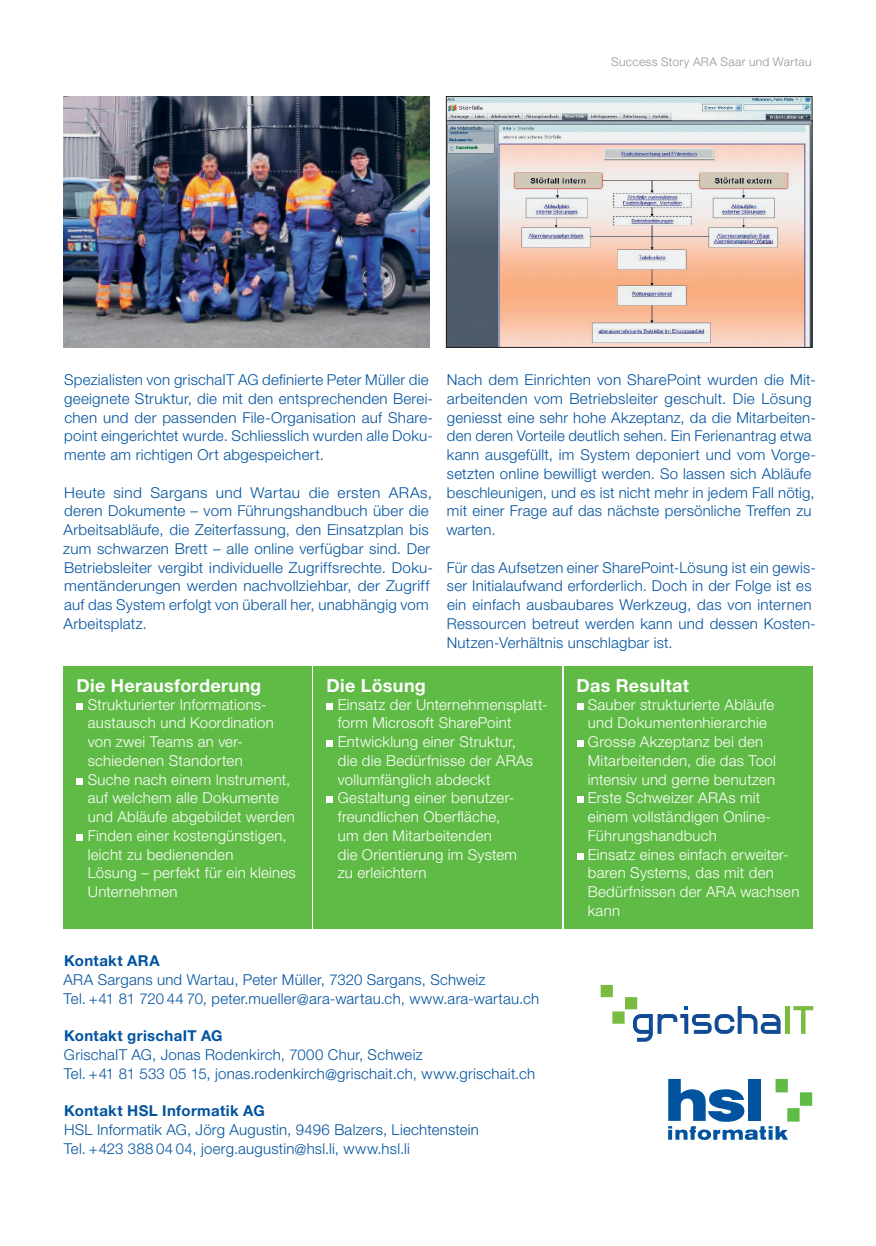
<style>
.page{position:relative;width:876px;height:1246px;background:#fff}
.page>*{position:absolute;margin:0;border:0;box-sizing:border-box;transform-origin:0 0}
.t1{font:700 18px "Helvetica Neue LT Std";letter-spacing:.015em;color:#fff}
.t2{font:300 15px/18.8px "Helvetica Neue LT Std";letter-spacing:.015em;color:#0153a0}
.t3{font:300 15px/18.8px "Helvetica Neue LT Std";letter-spacing:.015em;color:#fff}
.t4{font:700 15px "Helvetica Neue LT Std";letter-spacing:.025em;color:#0153a0}
.t5{font:300 12px "Helvetica Neue LT Std";letter-spacing:.025em;color:#939598}
</style>
<div class="page">
<div style="left:64px;top:666px;width:248px;height:263px;background:#60bb46"></div>
<svg style="left:77px;top:703px;width:6px;height:6px"></svg>
<svg style="left:77px;top:778px;width:6px;height:6px"></svg>
<div style="left:77px;top:834px;width:6px;height:7px;background:#fff"></div>
<div style="left:314px;top:666px;width:248px;height:263px;background:#60bb46"></div>
<svg style="left:327px;top:703px;width:6px;height:6px"></svg>
<div style="left:327px;top:740px;width:6px;height:7px;background:#fff"></div>
<div style="left:327px;top:796px;width:6px;height:7px;background:#fff"></div>
<div style="left:564px;top:666px;width:248px;height:263px;background:#60bb46"></div>
<svg style="left:577px;top:703px;width:6px;height:6px"></svg>
<div style="left:577px;top:740px;width:6px;height:7px;background:#fff"></div>
<div style="left:577px;top:796px;width:6px;height:7px;background:#fff"></div>
<svg style="left:577px;top:853px;width:6px;height:6px"></svg>
<img style="left:448px;top:98px;width:362px;height:248px">
<div style="left:446px;top:96px;width:366px;height:252px;border:1px solid #231f20"></div>
<img style="left:64px;top:97px;width:365px;height:251px">
<svg style="left:793px;top:1006px;width:20px;height:28px"></svg>
<div style="left:785px;top:1006px;width:5px;height:28px;background:#7cbb41"></div>
<div style="left:612px;top:1011px;width:13px;height:13px;background:#7cbb41"></div>
<div style="left:625px;top:997px;width:12px;height:12px;background:#7cbb41"></div>
<div style="left:601px;top:985px;width:12px;height:12px;background:#7cbb41"></div>
<svg style="left:633px;top:1006px;width:147px;height:36px"></svg>
<svg style="left:668px;top:1079px;width:120px;height:61px"></svg>
<div style="left:787px;top:1108px;width:12px;height:13px;background:#60bb46"></div>
<div style="left:800px;top:1092px;width:12px;height:14px;background:#60bb46"></div>
<div style="left:775px;top:1079px;width:13px;height:13px;background:#60bb46"></div>
<p class="t5" style="left:611px;top:55px;width:202px">Success Story ARA Saar und Wartau</p>
<p class="t2" style="left:64px;top:370px;width:371px">Spezialisten von grischaIT AG definierte Peter Müller die geeignete Struktur, die mit den entsprechenden Berei&shy;chen und der passenden File-Organisation auf Share&shy;point eingerichtet wurde. Schliesslich wurden alle Doku&shy;mente am richtigen Ort abgespeichert.</p>
<p class="t2" style="left:63px;top:483px;width:371px">Heute sind Sargans und Wartau die ersten ARAs, deren Dokumente – vom Führungshandbuch über die Arbeitsabläufe, die Zeiterfassung, den Einsatzplan bis zum schwarzen Brett – alle online verfügbar sind. Der Betriebsleiter vergibt individuelle Zugriffsrechte. Doku&shy;mentänderungen werden nachvollziehbar, der Zugriff auf das System erfolgt von überall her, unabhängig vom Arbeitsplatz.</p>
<p class="t2" style="left:446px;top:370px;width:371px">Nach dem Einrichten von SharePoint wurden die Mit&shy;arbeitenden vom Betriebsleiter geschult. Die Lösung geniesst eine sehr hohe Akzeptanz, da die Mitarbeiten&shy;den deren Vorteile deutlich sehen. Ein Ferienantrag etwa kann ausgefüllt, im System deponiert und vom Vorge&shy;setzten online bewilligt werden. So lassen sich Abläufe beschleunigen, und es ist nicht mehr in jedem Fall nötig, mit einer Frage auf das nächste persönliche Treffen zu warten.</p>
<p class="t2" style="left:447px;top:558px;width:371px">Für das Aufsetzen einer SharePoint-Lösung ist ein gewis&shy;ser Initialaufwand erforderlich. Doch in der Folge ist es ein einfach ausbaubares Werkzeug, das von internen Ressourcen betreut werden kann und dessen Kosten-Nutzen-Verhältnis unschlagbar ist.</p>
<p class="t1" style="left:77px;top:674px;width:186px">Die Herausforderung</p>
<p class="t3" style="left:88px;top:694px;width:210px">Strukturierter Informations&shy;austausch und Koordination von zwei Teams an ver&shy;schiedenen Standorten<br>Suche nach einem Instrument, auf welchem alle Dokumente und Abläufe abgebildet werden<br>Finden einer kostengünstigen, leicht zu bedienenden<br>Lösung – perfekt für ein kleines<br>Unternehmen</p>
<p class="t1" style="left:327px;top:674px;width:101px">Die Lösung</p>
<p class="t3" style="left:338px;top:694px;width:211px">Einsatz der Unternehmensplatt&shy;form Microsoft SharePoint<br>Entwicklung einer Struktur,<br>die die Bedürfnisse der ARAs vollumfänglich abdeckt<br>Gestaltung einer benutzer&shy;freundlichen Oberfläche,<br>um den Mitarbeitenden<br>die Orientierung im System<br>zu erleichtern</p>
<p class="t4" style="left:64px;top:952px;width:97px">Kontakt ARA</p>
<p class="t2" style="left:64px;top:970px;width:477px">ARA Sargans und Wartau, Peter Müller, 7320 Sargans, Schweiz<br>Tel. +41 81 720 44 70, peter.mueller@ara-wartau.ch, www.ara-wartau.ch</p>
<p class="t4" style="left:64px;top:1027px;width:160px">Kontakt grischaIT AG</p>
<p class="t2" style="left:64px;top:1045px;width:473px">GrischaIT AG, Jonas Rodenkirch, 7000 Chur, Schweiz<br>Tel. +41 81 533 05 15, jonas.rodenkirch@grischait.ch, www.grischait.ch</p>
<p class="t4" style="left:64px;top:1102px;width:202px">Kontakt HSL Informatik AG</p>
<p class="t2" style="left:64px;top:1120px;width:417px">HSL Informatik AG, Jörg Augustin, 9496 Balzers, Liechtenstein<br>Tel. +423 388 04 04, joerg.augustin@hsl.li, www.hsl.li</p>
<p class="t1" style="left:577px;top:674px;width:114px">Das Resultat</p>
<p class="t3" style="left:588px;top:694px;width:213px">Sauber strukturierte Abläufe und Dokumentenhierarchie<br>Grosse Akzeptanz bei den<br>Mitarbeitenden, die das Tool intensiv und gerne benutzen<br>Erste Schweizer ARAs mit einem vollständigen Online-<br>Führungshandbuch<br>Einsatz eines einfach erweiter&shy;baren Systems, das mit den<br>Bedürfnissen der ARA wachsen kann</p>
</div>
